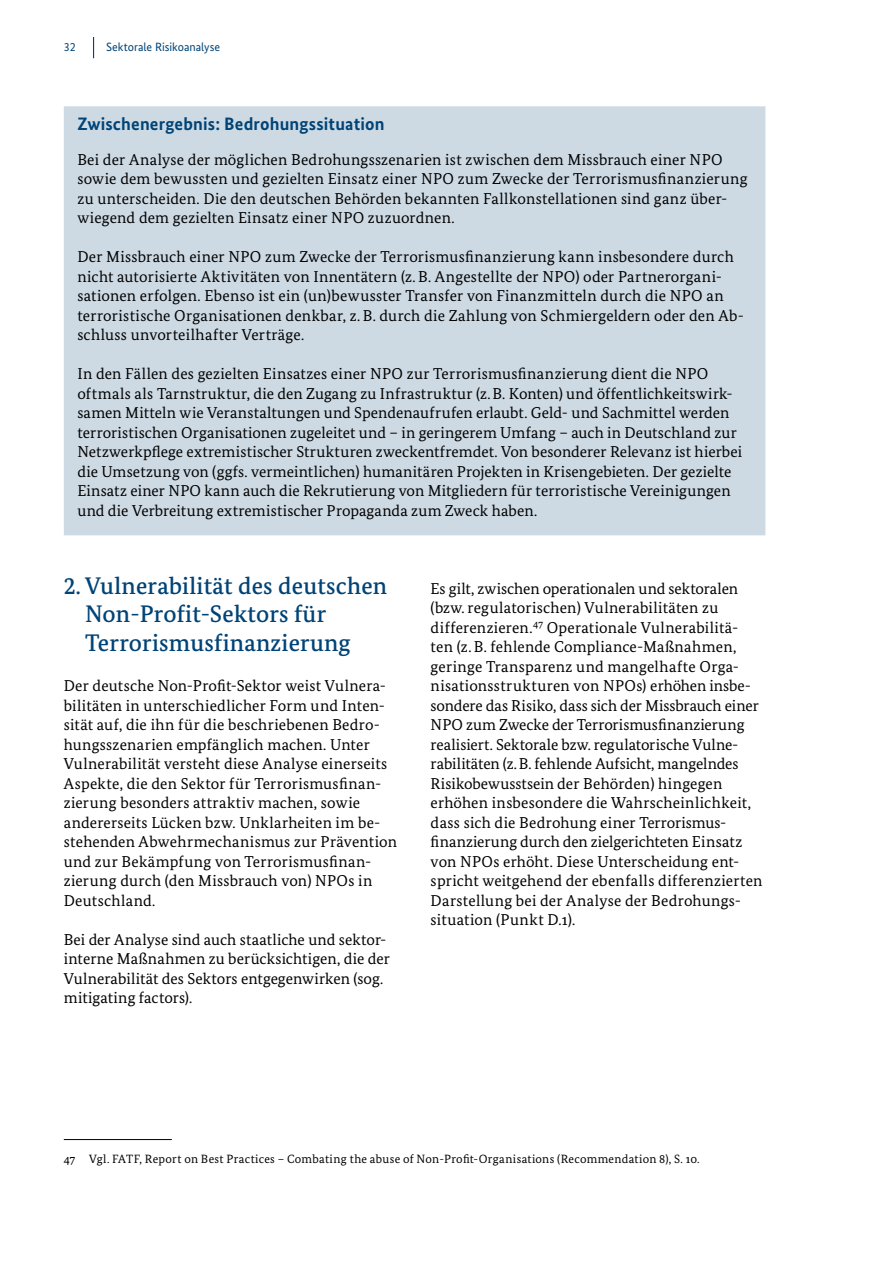
<style>
.page{position:relative;width:893px;height:1263px;background:#fff}
.page>*{position:absolute;margin:0;border:0;box-sizing:border-box;transform-origin:0 0}
.t1{font:500 24px/28.5px "Bundes Serif";letter-spacing:.01em;color:#004376}
.t2{font:700 18px "Bundes Sans";letter-spacing:.01em;color:#004376}
.t3{font:15.75px/19.5px "Bundes Serif";letter-spacing:.01em;color:#000}
.t4{font:12px "Bundes Serif";letter-spacing:.025em;color:#000}
.t5{font:12px "Bundes Sans";color:#004376}
</style>
<div class="page">
<svg style="left:93px;top:37px;width:1px;height:21px"></svg>
<hr style="left:64px;top:1139px;width:108px;height:1px;background:#000">
<div style="left:64px;top:106px;width:701px;height:429px;background:#cddae4"></div>
<p class="t5" style="left:64px;top:39px;width:13px">32</p>
<p class="t5" style="left:106px;top:39px;width:115px">Sektorale Risikoanalyse</p>
<p class="t2" style="left:77px;top:113px;width:309px">Zwischenergebnis: Bedrohungssituation</p>
<p class="t3" style="left:77px;top:149px;width:672px">Bei der Analyse der möglichen Bedrohungsszenarien ist zwischen dem Missbrauch einer NPO sowie dem bewussten und gezielten Einsatz einer NPO zum Zwecke der Terrorismusfinanzierung zu unterscheiden. Die den deutschen Behörden bekannten Fallkonstellationen sind ganz über&shy;wiegend dem gezielten Einsatz einer NPO zuzuordnen.</p>
<p class="t3" style="left:77px;top:247px;width:668px">Der Missbrauch einer NPO zum Zwecke der Terrorismusfinanzierung kann insbesondere durch nicht autorisierte Aktivitäten von Innentätern (z.B. Angestellte der NPO) oder Partnerorgani&shy;sationen erfolgen. Ebenso ist ein (un)bewusster Transfer von Finanzmitteln durch die NPO an terroristische Organisationen denkbar, z.B. durch die Zahlung von Schmiergeldern oder den Ab&shy;schluss unvorteilhafter Verträge.</p>
<p class="t3" style="left:77px;top:364px;width:666px">In den Fällen des gezielten Einsatzes einer NPO zur Terrorismusfinanzierung dient die NPO oftmals als Tarnstruktur, die den Zugang zu Infrastruktur (z.B. Konten) und öffentlichkeitswirk&shy;samen Mitteln wie Veranstaltungen und Spendenaufrufen erlaubt. Geld- und Sachmittel werden terroristischen Organisationen zugeleitet und – in geringerem Umfang – auch in Deutschland zur Netzwerkpflege extremistischer Strukturen zweckentfremdet. Von besonderer Relevanz ist hierbei die Umsetzung von (ggfs. vermeintlichen) humanitären Projekten in Krisengebieten. Der gezielte Einsatz einer NPO kann auch die Rekrutierung von Mitgliedern für terroristische Vereinigungen und die Verbreitung extremistischer Propaganda zum Zweck haben.</p>
<h1 class="t1" style="left:85px;top:571px;width:304px;text-indent:-21px">2. Vulnerabilität des deutschen<br>Non-Profit-Sektors für<br>Terrorismusfinanzierung</h1>
<p class="t3" style="left:64px;top:676px;width:335px">Der deutsche Non-Profit-Sektor weist Vulnera&shy;bilitäten in unterschiedlicher Form und Inten&shy;sität auf, die ihn für die beschriebenen Bedro&shy;hungsszenarien empfänglich machen. Unter Vulnerabilität versteht diese Analyse einerseits Aspekte, die den Sektor für Terrorismusfinan&shy;zierung besonders attraktiv machen, sowie andererseits Lücken bzw. Unklarheiten im be&shy;stehenden Abwehrmechanismus zur Prävention und zur Bekämpfung von Terrorismusfinan&shy;zierung durch (den Missbrauch von) NPOs in Deutschland.</p>
<p class="t3" style="left:64px;top:929px;width:328px">Bei der Analyse sind auch staatliche und sektor&shy;interne Maßnahmen zu berücksichtigen, die der Vulnerabilität des Sektors entgegenwirken (sog. mitigating factors).</p>
<p class="t3" style="left:431px;top:578px;width:333px">Es gilt, zwischen operationalen und sektoralen (bzw. regulatorischen) Vulnerabilitäten zu differenzieren.<sup>47</sup> Operationale Vulnerabilitä&shy;ten (z.B. fehlende Compliance-Maßnahmen, geringe Transparenz und mangelhafte Orga&shy;nisationsstrukturen von NPOs) erhöhen insbe&shy;sondere das Risiko, dass sich der Missbrauch einer NPO zum Zwecke der Terrorismusfinanzierung realisiert. Sektorale bzw. regulatorische Vulne&shy;rabilitäten (z.B. fehlende Aufsicht, mangelndes Risikobewusstsein der Behörden) hingegen erhöhen insbesondere die Wahrscheinlichkeit, dass sich die Bedrohung einer Terrorismus&shy;finanzierung durch den zielgerichteten Einsatz von NPOs erhöht. Diese Unterscheidung ent&shy;spricht weitgehend der ebenfalls differenzierten Darstellung bei der Analyse der Bedrohungs&shy;situation (Punkt D.1).</p>
<p class="t4" style="left:64px;top:1151px;width:637px">47 Vgl. FATF, Report on Best Practices – Combating the abuse of Non-Profit-Organisations (Recommendation 8), S. 10.</p>
</div>
